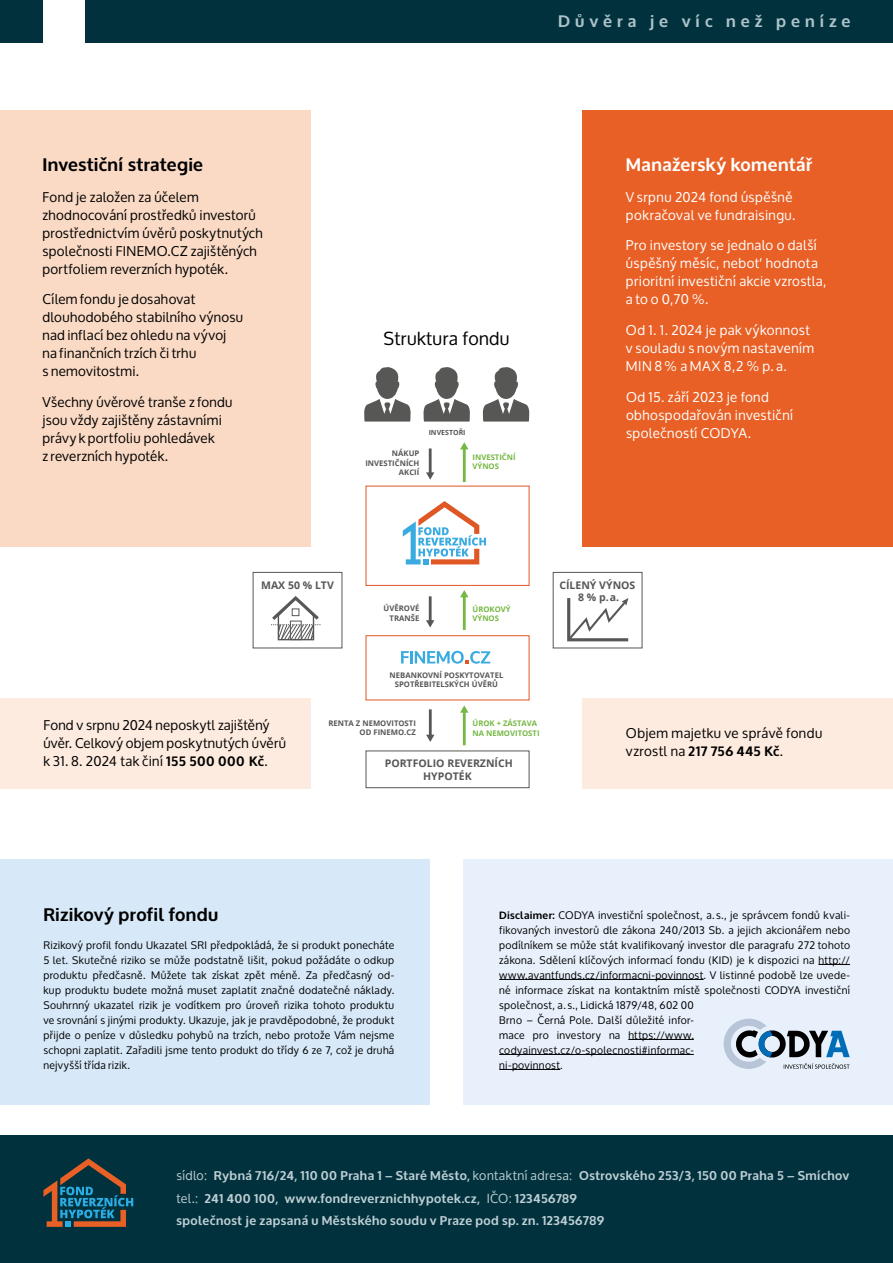
<style>
.page{position:relative;width:893px;height:1263px;background:#fff}
.page>*{position:absolute;margin:0;border:0;box-sizing:border-box;transform-origin:0 0}
.t1{font:700 18px "Oxygen";letter-spacing:.02em;color:#000}
.t2{font:700 18px "Oxygen";letter-spacing:.025em;color:#fff}
.t3{font:18px "Oxygen";letter-spacing:.02em;color:#000}
.t4{font:700 16.5px "Oxygen";letter-spacing:.305em;color:#adc2c9}
.t5{font:13.5px/18px "Oxygen";letter-spacing:.025em;color:#000}
.t6{font:13.5px/18px "Oxygen";letter-spacing:.035em;color:#fff}
.t7{font:700 12.6px/22.5px "Oxygen";letter-spacing:.035em;color:#beced4}
.t8{font:10.5px/15px "Oxygen";letter-spacing:.03em;color:#000;text-align:justify}
.t9{font:700 10.5px/12.6px "Open Sans";color:#575756;text-align:center}
.t10{font:700 7.65px/9.3px "Open Sans";color:#575756;text-align:right}
.t11{font:700 7.65px/9.3px "Open Sans";color:#75b843}
.t12{font:700 7.05px "Open Sans";color:#575756}
.s1{font-weight:700}
.s2{font-weight:400}
</style>
<div class="page">
<div style="left:0;top:0;width:43px;height:43px;background:#00313c"></div>
<div style="left:85px;top:0;width:808px;height:43px;background:#00313c"></div>
<div style="left:0;top:1135px;width:893px;height:128px;background:#00313c"></div>
<div style="left:0;top:859px;width:429px;height:245px;background:#d7e9f8"></div>
<div style="left:463px;top:859px;width:430px;height:245px;background:#e8f1fb"></div>
<div style="left:366px;top:486px;width:163px;height:100px;border:1px solid #e05726"></div>
<div style="left:366px;top:635px;width:163px;height:65px;border:1px solid #e05726"></div>
<div style="left:553px;top:572px;width:89px;height:76px;border:1px solid #575756"></div>
<div style="left:366px;top:751px;width:163px;height:37px;border:1px solid #575756"></div>
<svg style="left:403px;top:501px;width:83px;height:63px"></svg>
<svg style="left:364px;top:367px;width:47px;height:55px"></svg>
<svg style="left:423px;top:367px;width:47px;height:55px"></svg>
<svg style="left:482px;top:367px;width:48px;height:55px"></svg>
<hr style="left:429px;top:448px;width:3px;height:26px;background:#575756">
<svg style="left:426px;top:472px;width:8px;height:8px"></svg>
<hr style="left:463px;top:448px;width:3px;height:34px;background:#75b843">
<svg style="left:460px;top:442px;width:8px;height:7px"></svg>
<hr style="left:429px;top:596px;width:3px;height:25px;background:#575756">
<svg style="left:426px;top:620px;width:8px;height:7px"></svg>
<hr style="left:463px;top:596px;width:3px;height:34px;background:#75b843">
<svg style="left:460px;top:590px;width:8px;height:7px"></svg>
<hr style="left:463px;top:711px;width:3px;height:34px;background:#75b843">
<svg style="left:460px;top:705px;width:8px;height:8px"></svg>
<hr style="left:429px;top:709px;width:3px;height:27px;background:#575756">
<svg style="left:426px;top:735px;width:8px;height:7px"></svg>
<svg style="left:271px;top:596px;width:50px;height:45px"></svg>
<div style="left:290px;top:621px;width:12px;height:19px;border:1px solid #575756"></div>
<div style="left:292px;top:608px;width:7px;height:8px;border:1px solid #575756"></div>
<svg style="left:567px;top:598px;width:62px;height:44px"></svg>
<svg style="left:401px;top:651px;width:89px;height:13px"></svg>
<svg style="left:43px;top:1158px;width:90px;height:69px"></svg>
<div style="left:0;top:111px;width:310px;height:436px;background:#fadac5"></div>
<div style="left:583px;top:111px;width:310px;height:436px;background:#e86025"></div>
<div style="left:582px;top:698px;width:311px;height:90px;background:#fdebdf"></div>
<div style="left:0;top:698px;width:310px;height:90px;background:#fdebdf"></div>
<hr style="left:818px;top:964px;width:32px;height:1px;background:#000">
<hr style="left:499px;top:979px;width:205px;height:1px;background:#000">
<hr style="left:628px;top:1039px;width:66px;height:1px;background:#000">
<hr style="left:499px;top:1054px;width:195px;height:1px;background:#000">
<hr style="left:499px;top:1069px;width:61px;height:1px;background:#000">
<svg style="left:724px;top:1019px;width:126px;height:50px"></svg>
<h1 class="t1" style="left:43px;top:153px;width:162px">Investiční strategie</h1>
<p class="t5" style="left:43px;top:188px;width:222px">Fond je založen za účelem zhodnocování prostředků investorů prostřednictvím úvěrů poskytnutých společnosti FINEMO.CZ zajištěných portfoliem reverzních hypoték.</p>
<p class="t5" style="left:43px;top:291px;width:202px">Cílem fondu je dosahovat dlouhodobého stabilního výnosu nad inflací bez ohledu na vývoj na finančních trzích či trhu<br>s nemovitostmi.</p>
<p class="t5" style="left:43px;top:394px;width:192px">Všechny úvěrové tranše z fondu jsou vždy zajištěny zástavními právy k portfoliu pohledávek<br>z reverzních hypoték.</p>
<h2 class="t4" style="left:558px;top:10px;width:294px">Důvěra je víc než peníze</h2>
<h1 class="t3" style="left:383px;top:328px;width:128px">Struktura fondu</h1>
<p class="t10" style="left:365px;top:449px;width:56px">NÁKUP<br>INVESTIČNÍCH<br>AKCIÍ</p>
<p class="t12" style="left:429px;top:427px;width:38px">INVESTOŘI</p>
<p class="t11" style="left:472px;top:452px;width:45px">INVESTIČNÍ<br>VÝNOS</p>
<h1 class="t2" style="left:626px;top:153px;width:187px">Manažerský komentář</h1>
<p class="t6" style="left:626px;top:188px;width:171px">V srpnu 2024 fond úspěšně pokračoval ve fundraisingu.</p>
<p class="t6" style="left:626px;top:237px;width:202px">Pro investory se jednalo o další úspěšný měsíc, neboť hodnota prioritní investiční akcie vzrostla, a to o 0,70 %.</p>
<p class="t6" style="left:626px;top:322px;width:190px">Od 1. 1. 2024 je pak výkonnost v souladu s novým nastavením<br>MIN 8 % a MAX 8,2 % p. a.</p>
<p class="t6" style="left:626px;top:388px;width:168px">Od 15. září 2023 je fond obhospodařován investiční společností CODYA.</p>
<p class="t9" style="left:261px;top:578px;width:74px">MAX 50 % LTV</p>
<p class="t9" style="left:559px;top:578px;width:78px">CÍLENÝ VÝNOS<br>8 % p.a.</p>
<p class="t10" style="left:384px;top:604px;width:37px">ÚVĚROVÉ</p>
<p class="t11" style="left:472px;top:604px;width:40px">ÚROKOVÝ<br>VÝNOS</p>
<p class="t10" style="left:390px;top:613px;width:31px">TRANŠE</p>
<p class="t5" style="left:43px;top:717px;width:244px">Fond v srpnu 2024 neposkytl zajištěný úvěr. Celkový objem poskytnutých úvěrů k 31. 8. 2024 tak činí <span class="s1">155 500 000 Kč</span>.</p>
<p class="t10" style="left:390px;top:670px;width:115px;text-align:center">NEBANKOVNÍ POSKYTOVATEL<br>SPOTŘEBITELSKÝCH ÚVĚRŮ</p>
<p class="t11" style="left:472px;top:719px;width:69px">ÚROK + ZÁSTAVA<br>NA NEMOVITOSTI</p>
<p class="t10" style="left:328px;top:718px;width:89px">RENTA Z NEMOVITOSTI<br>OD FINEMO.CZ</p>
<p class="t9" style="left:385px;top:757px;width:130px">PORTFOLIO REVERZNÍCH<br>HYPOTÉK</p>
<p class="t5" style="left:626px;top:724px;width:198px">Objem majetku ve správě fondu vzrostl na <span class="s1">217 756 445 Kč</span>.</p>
<h1 class="t1" style="left:43px;top:904px;width:176px">Rizikový profil fondu</h1>
<p class="t8" style="left:43px;top:938px;width:352px">Rizikový profil fondu Ukazatel SRI předpokládá, že si produkt ponecháte 5 let. Skutečné riziko se může podstatně lišit, pokud požádáte o odkup produktu předčasně. Můžete tak získat zpět méně. Za předčasný od&shy;kup produktu budete možná muset zaplatit značné dodatečné náklady.<br>Souhrnný ukazatel rizik je vodítkem pro úroveň rizika tohoto produktu ve srovnání s jinými produkty. Ukazuje, jak je pravděpodobné, že produkt přijde o peníze v důsledku pohybů na trzích, nebo protože Vám nejsme schopni zaplatit. Zařadili jsme tento produkt do třídy 6 ze 7, což je druhá nejvyšší třída rizik.</p>
<p class="t8" style="left:499px;top:908px;width:352px;text-align:left"><span class="s1">Disclaimer:</span> CODYA investiční společnost, a. s., je správcem fondů kvali&shy;fikovaných investorů dle zákona 240/2013 Sb. a jejich akcionářem nebo podílníkem se může stát kvalifikovaný investor dle paragrafu 272 tohoto zákona. Sdělení klíčových informací fondu (KID) je k dispozici na http:// www.avantfunds.cz/informacni-povinnost. V listinné podobě lze uvede&shy;né informace získat na kontaktním místě společnosti CODYA investiční společnost, a. s., Lidická 1879/48, 602 00<br>Brno – Černá Pole. Další důležité infor-<br>mace pro investory na https://www. codyainvest.cz/o-spolecnosti#informac-<br>ni-povinnost.</p>
<p class="t7" style="left:176px;top:1165px;width:674px"><span class="s2">sídlo:</span> Rybná 716/24, 110 00 Praha 1 – Staré Město, <span class="s2">kontaktní adresa:</span> Ostrovského 253/3, 150 00 Praha 5 – Smíchov <span class="s2">tel.:</span> 241 400 100, www.fondreverznichhypotek.cz, <span class="s2">IČO:</span> 123456789<br>společnost je zapsaná u Městského soudu v Praze pod sp. zn. 123456789</p>
</div>
